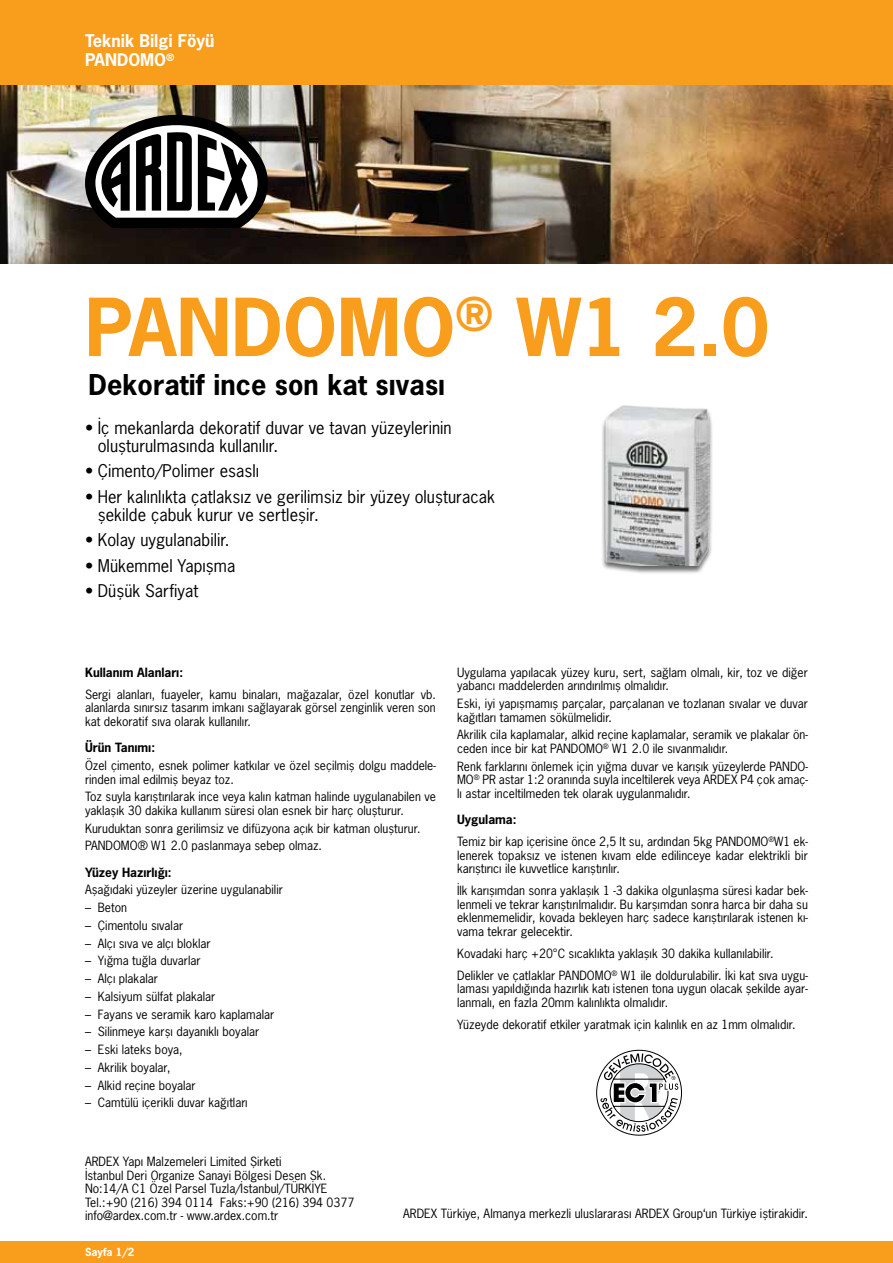
<style>
.page{position:relative;width:893px;height:1263px;background:#fff}
.page>*{position:absolute;margin:0;border:0;box-sizing:border-box;transform-origin:0 0}
.t1{font:700 75px "News Gothic Std";letter-spacing:.005em;color:#f99d1c}
.t2{font:700 27px "News Gothic Std";letter-spacing:.005em;color:#000}
.t3{font:16.5px/18px "News Gothic Std";letter-spacing:.005em;color:#000}
.t4{font:700 16.5px/19.5px "News Gothic Std";color:#fff}
.t5{font:12px/13.5px "News Gothic Std";color:#000}
.t6{font:700 12px "News Gothic Std";color:#000}
.t7{font:700 10.5px "News Gothic Std";color:#fff}
.s1{font-weight:700}
</style>
<div class="page">
<div style="left:0;top:0;width:893px;height:85px;background:#f99d1c"></div>
<div style="left:0;top:1242px;width:893px;height:21px;background:#f99d1c"></div>
<img style="left:0;top:85px;width:893px;height:179px">
<div style="left:601px;top:405px;width:112px;height:169px;background:#000;opacity:.6"></div>
<img style="left:605px;top:405px;width:105px;height:161px">
<svg style="left:85px;top:115px;width:183px;height:113px"></svg>
<svg style="left:596px;top:1050px;width:86px;height:86px"></svg>
<h3 class="t4" style="left:85px;top:31px;width:131px">Teknik Bilgi Föyü<br>PANDOMO<sup>®</sup></h3>
<h1 class="t1" style="left:85px;top:278px;width:685px">PANDOMO<sup>®</sup> W1 2.0</h1>
<h2 class="t2" style="left:88px;top:367px;width:358px">Dekoratif ince son kat sıvası</h2>
<h3 class="t3" style="left:98px;top:418px;width:355px;text-indent:-13px">• İç mekanlarda dekoratif duvar ve tavan yüzeylerinin oluşturulmasında kullanılır.</h3>
<h3 class="t3" style="left:85px;top:462px;width:176px">• Çimento/Polimer esaslı</h3>
<h3 class="t3" style="left:98px;top:487px;width:399px;text-indent:-13px">• Her kalınlıkta çatlaksız ve gerilimsiz bir yüzey oluşturacak şekilde çabuk kurur ve sertleşir.</h3>
<h3 class="t3" style="left:85px;top:531px;width:146px">• Kolay uygulanabilir.</h3>
<h3 class="t3" style="left:85px;top:556px;width:152px">• Mükemmel Yapışma</h3>
<h3 class="t3" style="left:85px;top:582px;width:115px">• Düşük Sarfiyat</h3>
<p class="t6" style="left:85px;top:664px;width:100px">Kullanım Alanları:</p>
<p class="t5" style="left:85px;top:688px;width:352px;text-align:justify">Sergi alanları, fuayeler, kamu binaları, mağazalar, özel konutlar vb. alanlarda sınırsız tasarım imkanı sağlayarak görsel zenginlik veren son kat dekoratif sıva olarak kullanılır.</p>
<p class="t6" style="left:85px;top:740px;width:72px">Ürün Tanımı:</p>
<p class="t5" style="left:85px;top:759px;width:352px">Özel çimento, esnek polimer katkılar ve özel seçilmiş dolgu maddele&shy;rinden imal edilmiş beyaz toz.</p>
<p class="t5" style="left:85px;top:790px;width:352px">Toz suyla karıştırılarak ince veya kalın katman halinde uygulanabilen ve yaklaşık 30 dakika kullanım süresi olan esnek bir harç oluşturur.</p>
<p class="t5" style="left:85px;top:819px;width:337px;line-height:17.7px">Kuruduktan sonra gerilimsiz ve difüzyona açık bir katman oluşturur.<br>PANDOMO® W1 2.0 paslanmaya sebep olmaz.</p>
<p class="t6" style="left:85px;top:864px;width:88px">Yüzey Hazırlığı:</p>
<p class="t5" style="left:85px;top:883px;width:199px">Aşağıdaki yüzeyler üzerine uygulanabilir</p>
<p class="t5" style="left:85px;top:901px;width:43px">– Beton</p>
<p class="t5" style="left:85px;top:918px;width:100px">– Çimentolu sıvalar</p>
<p class="t5" style="left:85px;top:936px;width:127px">– Alçı sıva ve alçı bloklar</p>
<p class="t5" style="left:85px;top:954px;width:117px">– Yığma tuğla duvarlar</p>
<p class="t5" style="left:85px;top:972px;width:74px">– Alçı plakalar</p>
<p class="t5" style="left:85px;top:989px;width:132px">– Kalsiyum sülfat plakalar</p>
<p class="t5" style="left:85px;top:1007px;width:191px">– Fayans ve seramik karo kaplamalar</p>
<p class="t5" style="left:85px;top:1025px;width:176px">– Silinmeye karşı dayanıklı boyalar</p>
<p class="t5" style="left:85px;top:1043px;width:99px">– Eski lateks boya,</p>
<p class="t5" style="left:85px;top:1060px;width:87px">– Akrilik boyalar,</p>
<p class="t5" style="left:85px;top:1078px;width:112px">– Alkid reçine boyalar</p>
<p class="t5" style="left:85px;top:1096px;width:164px">– Camtülü içerikli duvar kağıtları</p>
<p class="t5" style="left:457px;top:665px;width:352px">Uygulama yapılacak yüzey kuru, sert, sağlam olmalı, kir, toz ve diğer yabancı maddelerden arındırılmış olmalıdır.</p>
<p class="t5" style="left:457px;top:697px;width:352px">Eski, iyi yapışmamış parçalar, parçalanan ve tozlanan sıvalar ve duvar kağıtları tamamen sökülmelidir.</p>
<p class="t5" style="left:457px;top:728px;width:352px">Akrilik cila kaplamalar, alkid reçine kaplamalar, seramik ve plakalar ön&shy;ceden ince bir kat PANDOMO<sup>®</sup> W1 2.0 ile sıvanmalıdır.</p>
<p class="t5" style="left:457px;top:759px;width:352px;text-align:justify">Renk farklarını önlemek için yığma duvar ve karışık yüzeylerde PANDO-MO<sup>®</sup> PR astar 1:2 oranında suyla inceltilerek veya ARDEX P4 çok amaç&shy;lı astar inceltilmeden tek olarak uygulanmalıdır.</p>
<p class="t5" style="left:457px;top:808px;width:352px;line-height:22px"><span class="s1">Uygulama:<br></span>Temiz bir kap içerisine önce 2,5 lt su, ardından 5kg PANDOMO<sup>®</sup>W1 ek-</p>
<p class="t5" style="left:457px;top:848px;width:352px">lenerek topaksız ve istenen kıvam elde edilinceye kadar elektrikli bir karıştırıcı ile kuvvetlice karıştırılır.</p>
<p class="t5" style="left:457px;top:884px;width:352px;text-align:justify">İlk karışımdan sonra yaklaşık 1 -3 dakika olgunlaşma süresi kadar bek&shy;lenmeli ve tekrar karıştırılmalıdır. Bu karşımdan sonra harca bir daha su eklenmemelidir, kovada bekleyen harç sadece karıştırılarak istenen kı&shy;vama tekrar gelecektir.</p>
<p class="t5" style="left:457px;top:942px;width:352px;line-height:22px">Kovadaki harç +20°C sıcaklıkta yaklaşık 30 dakika kullanılabilir.<br>Delikler ve çatlaklar PANDOMO<sup>®</sup> W1 ile doldurulabilir. İki kat sıva uygu-</p>
<p class="t5" style="left:457px;top:982px;width:352px">laması yapıldığında hazırlık katı istenen tona uygun olacak şekilde ayar&shy;lanmalı, en fazla 20mm kalınlıkta olmalıdır.</p>
<p class="t5" style="left:457px;top:1017px;width:340px">Yüzeyde dekoratif etkiler yaratmak için kalınlık en az 1mm olmalıdır.</p>
<p class="t5" style="left:85px;top:1155px;width:271px">ARDEX Yapı Malzemeleri Limited Şirketi<br>İstanbul Deri Organize Sanayi Bölgesi Desen Sk.<br>No:14/A C1 Özel Parsel Tuzla/İstanbul/TÜRKİYE Tel.:+90 (216) 394 0114 Faks:+90 (216) 394 0377 info@ardex.com.tr - www.ardex.com.tr</p>
<p class="t7" style="left:85px;top:1245px;width:51px">Sayfa 1/2</p>
<p class="t5" style="left:403px;top:1207px;width:406px">ARDEX Türkiye, Almanya merkezli uluslararası ARDEX Group‘un Türkiye iştirakidir.</p>
</div>
